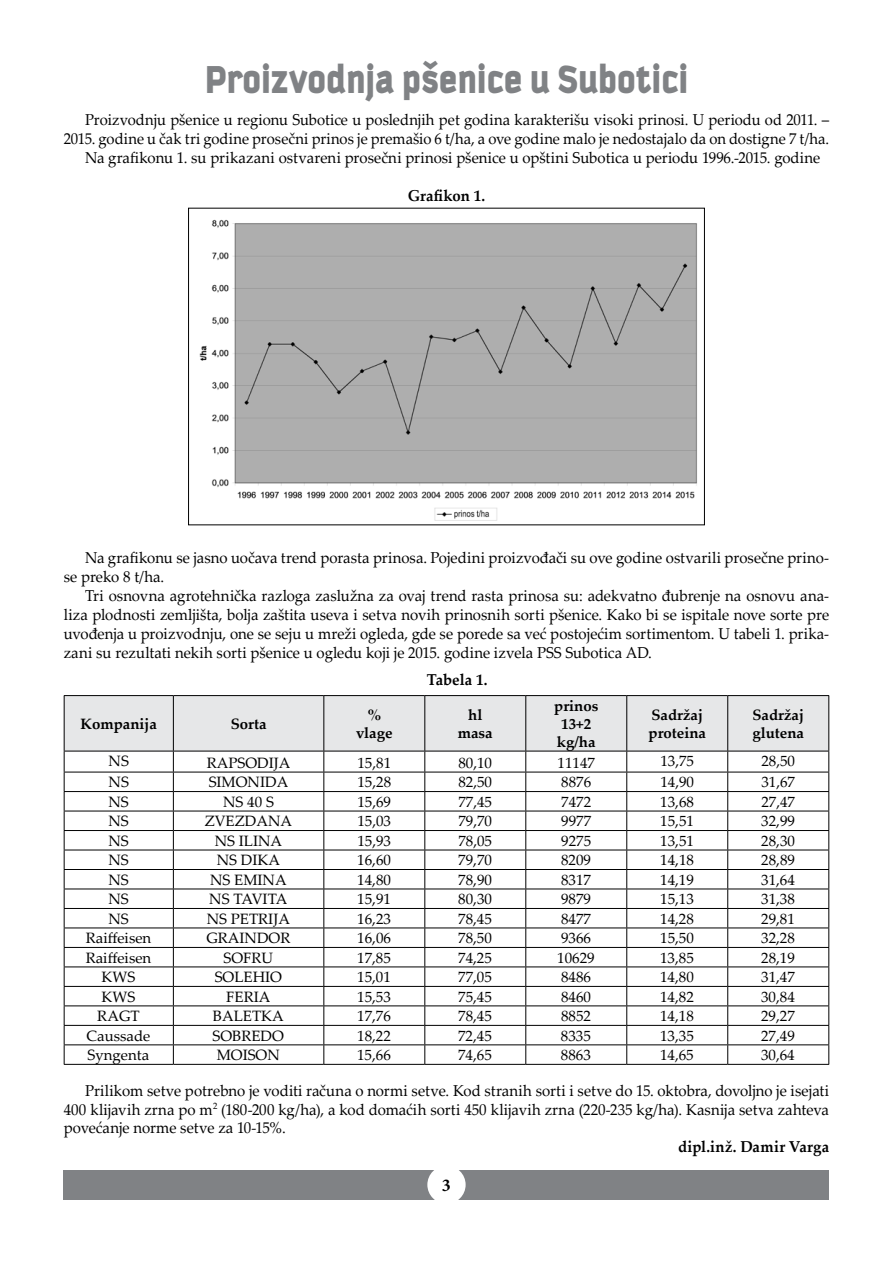
<style>
.page{position:relative;width:893px;height:1263px;background:#fff}
.page>*{position:absolute;margin:0;border:0;box-sizing:border-box;transform-origin:0 0}
.t1{font:900 42px "Kautiva Pro";color:#808285;scale:.9 1}
.t2{font:700 18px "Minion Pro";color:#000}
.t3{font:15.75px/18.9px "Palatino Linotype";color:#000;text-align:justify;scale:.95 1}
.t4{font:15.75px "Palatino Linotype";color:#000;scale:.94 1}
.t5{font:700 15.75px "Palatino Linotype";letter-spacing:.005em;color:#000;scale:.95 1}
.t6{font:15px "Palatino Linotype";color:#000}
.t7{font:700 15px/18px "Palatino Linotype";color:#000}
.t8{font:15px "Palatino Linotype";letter-spacing:-.03em;color:#000}
</style>
<div class="page">
<div style="left:64px;top:1170px;width:765px;height:29px;background:#808285"></div>
<div style="left:427px;top:1165px;width:39px;height:39px;background:#fff;border-radius:50%"></div>
<img style="left:199px;top:219px;width:498px;height:302px">
<div style="left:188px;top:208px;width:517px;height:317px;border:1px solid #000"></div>
<hr style="left:64px;top:695px;width:109px;height:1px;background:#000">
<hr style="left:173px;top:695px;width:151px;height:1px;background:#000">
<hr style="left:324px;top:695px;width:101px;height:1px;background:#000">
<hr style="left:425px;top:695px;width:101px;height:1px;background:#000">
<hr style="left:526px;top:695px;width:101px;height:1px;background:#000">
<hr style="left:627px;top:695px;width:101px;height:1px;background:#000">
<hr style="left:728px;top:695px;width:101px;height:1px;background:#000">
<hr style="left:64px;top:1064px;width:109px;height:1px;background:#000">
<hr style="left:173px;top:1064px;width:151px;height:1px;background:#000">
<hr style="left:324px;top:1064px;width:101px;height:1px;background:#000">
<hr style="left:425px;top:1064px;width:101px;height:1px;background:#000">
<hr style="left:526px;top:1064px;width:101px;height:1px;background:#000">
<hr style="left:627px;top:1064px;width:101px;height:1px;background:#000">
<hr style="left:728px;top:1064px;width:101px;height:1px;background:#000">
<svg style="left:64px;top:696px;width:765px;height:368px"></svg>
<h1 class="t1" style="left:205px;top:56px;width:539px">Proizvodnja pšenice u Subotici</h1>
<p class="t4" style="left:85px;top:108px;width:793px">Proizvodnju pšenice u regionu Subotice u poslednjih pet godina karakterišu visoki prinosi. U periodu od 2011. –</p>
<p class="t4" style="left:64px;top:127px;width:816px">2015. godine u čak tri godine prosečni prinos je premašio 6 t/ha, a ove godine malo je nedostajalo da on dostigne 7 t/ha.</p>
<p class="t3" style="left:85px;top:147px;width:776px">Na grafikonu 1. su prikazani ostvareni prosečni prinosi pšenice u opštini Subotica u periodu 1996.-2015. godine</p>
<p class="t5" style="left:408px;top:184px;width:83px">Grafikon 1.</p>
<p class="t3" style="left:64px;top:548px;width:807px;text-indent:21px">Na grafikonu se jasno uočava trend porasta prinosa. Pojedini proizvođači su ove godine ostvarili prosečne prino&shy;se preko 8 t/ha.</p>
<p class="t3" style="left:64px;top:585px;width:807px;text-indent:21px">Tri osnovna agrotehnička razloga zaslužna za ovaj trend rasta prinosa su: adekvatno đubrenje na osnovu ana&shy;liza plodnosti zemljišta, bolja zaštita useva i setva novih prinosnih sorti pšenice. Kako bi se ispitale nove sorte pre uvođenja u proizvodnju, one se seju u mreži ogleda, gde se porede sa već postojećim sortimentom. U tabeli 1. prika&shy;zani su rezultati nekih sorti pšenice u ogledu koji je 2015. godine izvela PSS Subotica AD.</p>
<p class="t5" style="left:427px;top:668px;width:65px">Tabela 1.</p>
<p class="t7" style="left:80px;top:714px;width:78px">Kompanija</p>
<p class="t7" style="left:231px;top:714px;width:37px">Sorta</p>
<p class="t7" style="left:356px;top:705px;width:38px;text-align:center">% vlage</p>
<p class="t7" style="left:458px;top:705px;width:36px;text-align:center">hl masa</p>
<p class="t7" style="left:554px;top:696px;width:46px">prinos<br>13+2 kg/ha</p>
<p class="t7" style="left:648px;top:705px;width:59px">Sadržaj proteina</p>
<p class="t7" style="left:752px;top:705px;width:53px">Sadržaj glutena</p>
<p class="t6" style="left:109px;top:750px;width:22px">NS</p>
<p class="t6" style="left:207px;top:752px;width:85px">RAPSODIJA</p>
<p class="t6" style="left:357px;top:752px;width:35px">15,81</p>
<p class="t6" style="left:458px;top:752px;width:35px">80,10</p>
<p class="t6" style="left:557px;top:752px;width:39px">11147</p>
<p class="t6" style="left:660px;top:750px;width:35px">13,75</p>
<p class="t6" style="left:761px;top:750px;width:35px">28,50</p>
<p class="t6" style="left:109px;top:771px;width:22px">NS</p>
<p class="t6" style="left:209px;top:771px;width:81px">SIMONIDA</p>
<p class="t6" style="left:357px;top:771px;width:35px">15,28</p>
<p class="t6" style="left:458px;top:771px;width:35px">82,50</p>
<p class="t6" style="left:561px;top:771px;width:31px">8876</p>
<p class="t6" style="left:660px;top:771px;width:35px">14,90</p>
<p class="t6" style="left:761px;top:771px;width:35px">31,67</p>
<p class="t6" style="left:109px;top:791px;width:22px">NS</p>
<p class="t6" style="left:223px;top:791px;width:52px">NS 40 S</p>
<p class="t6" style="left:357px;top:791px;width:35px">15,69</p>
<p class="t6" style="left:458px;top:791px;width:35px">77,45</p>
<p class="t6" style="left:561px;top:791px;width:31px">7472</p>
<p class="t6" style="left:660px;top:791px;width:35px">13,68</p>
<p class="t6" style="left:761px;top:791px;width:35px">27,47</p>
<p class="t6" style="left:108px;top:810px;width:22px">NS</p>
<p class="t6" style="left:205px;top:810px;width:89px">ZVEZDANA</p>
<p class="t6" style="left:357px;top:810px;width:35px">15,03</p>
<p class="t6" style="left:458px;top:810px;width:35px">79,70</p>
<p class="t6" style="left:561px;top:810px;width:31px">9977</p>
<p class="t6" style="left:660px;top:810px;width:35px">15,51</p>
<p class="t6" style="left:761px;top:810px;width:35px">32,99</p>
<p class="t6" style="left:108px;top:830px;width:22px">NS</p>
<p class="t6" style="left:215px;top:830px;width:69px">NS ILINA</p>
<p class="t6" style="left:357px;top:830px;width:35px">15,93</p>
<p class="t6" style="left:458px;top:830px;width:35px">78,05</p>
<p class="t6" style="left:561px;top:830px;width:31px">9275</p>
<p class="t6" style="left:660px;top:830px;width:35px">13,51</p>
<p class="t6" style="left:761px;top:830px;width:35px">28,30</p>
<p class="t6" style="left:108px;top:849px;width:22px">NS</p>
<p class="t6" style="left:217px;top:849px;width:65px">NS DIKA</p>
<p class="t6" style="left:357px;top:849px;width:35px">16,60</p>
<p class="t6" style="left:458px;top:849px;width:35px">79,70</p>
<p class="t6" style="left:561px;top:849px;width:31px">8209</p>
<p class="t6" style="left:660px;top:849px;width:35px">14,18</p>
<p class="t6" style="left:761px;top:849px;width:35px">28,89</p>
<p class="t6" style="left:108px;top:869px;width:22px">NS</p>
<p class="t6" style="left:210px;top:869px;width:78px">NS EMINA</p>
<p class="t6" style="left:357px;top:869px;width:35px">14,80</p>
<p class="t6" style="left:458px;top:869px;width:35px">78,90</p>
<p class="t6" style="left:561px;top:869px;width:31px">8317</p>
<p class="t6" style="left:660px;top:869px;width:35px">14,19</p>
<p class="t6" style="left:761px;top:869px;width:35px">31,64</p>
<p class="t6" style="left:108px;top:888px;width:22px">NS</p>
<p class="t8" style="left:209px;top:888px;width:80px">NS TAVITA</p>
<p class="t6" style="left:357px;top:888px;width:35px">15,91</p>
<p class="t6" style="left:458px;top:888px;width:35px">80,30</p>
<p class="t6" style="left:561px;top:888px;width:31px">9879</p>
<p class="t6" style="left:660px;top:888px;width:35px">15,13</p>
<p class="t6" style="left:761px;top:888px;width:35px">31,38</p>
<p class="t6" style="left:108px;top:908px;width:22px">NS</p>
<p class="t6" style="left:207px;top:908px;width:85px">NS PETRIJA</p>
<p class="t6" style="left:357px;top:908px;width:35px">16,23</p>
<p class="t6" style="left:458px;top:908px;width:35px">78,45</p>
<p class="t6" style="left:561px;top:908px;width:31px">8477</p>
<p class="t6" style="left:660px;top:908px;width:35px">14,28</p>
<p class="t6" style="left:761px;top:908px;width:35px">29,81</p>
<p class="t6" style="left:86px;top:927px;width:67px">Raiffeisen</p>
<p class="t6" style="left:206px;top:927px;width:86px">GRAINDOR</p>
<p class="t6" style="left:357px;top:927px;width:35px">16,06</p>
<p class="t6" style="left:458px;top:927px;width:35px">78,50</p>
<p class="t6" style="left:561px;top:927px;width:31px">9366</p>
<p class="t6" style="left:660px;top:927px;width:35px">15,50</p>
<p class="t6" style="left:761px;top:927px;width:35px">32,28</p>
<p class="t6" style="left:86px;top:947px;width:67px">Raiffeisen</p>
<p class="t6" style="left:224px;top:947px;width:51px">SOFRU</p>
<p class="t6" style="left:357px;top:947px;width:35px">17,85</p>
<p class="t6" style="left:458px;top:947px;width:35px">74,25</p>
<p class="t6" style="left:557px;top:947px;width:39px">10629</p>
<p class="t6" style="left:660px;top:947px;width:35px">13,85</p>
<p class="t6" style="left:761px;top:947px;width:35px">28,19</p>
<p class="t6" style="left:102px;top:966px;width:35px">KWS</p>
<p class="t6" style="left:215px;top:966px;width:69px">SOLEHIO</p>
<p class="t6" style="left:357px;top:966px;width:35px">15,01</p>
<p class="t6" style="left:458px;top:966px;width:35px">77,05</p>
<p class="t6" style="left:561px;top:966px;width:31px">8486</p>
<p class="t6" style="left:660px;top:966px;width:35px">14,80</p>
<p class="t6" style="left:761px;top:966px;width:35px">31,47</p>
<p class="t6" style="left:102px;top:986px;width:35px">KWS</p>
<p class="t6" style="left:226px;top:986px;width:46px">FERIA</p>
<p class="t6" style="left:357px;top:986px;width:35px">15,53</p>
<p class="t6" style="left:458px;top:986px;width:35px">75,45</p>
<p class="t6" style="left:561px;top:986px;width:31px">8460</p>
<p class="t6" style="left:660px;top:986px;width:35px">14,82</p>
<p class="t6" style="left:761px;top:986px;width:35px">30,84</p>
<p class="t6" style="left:97px;top:1005px;width:44px">RAGT</p>
<p class="t6" style="left:213px;top:1005px;width:72px">BALETKA</p>
<p class="t6" style="left:357px;top:1005px;width:35px">17,76</p>
<p class="t6" style="left:458px;top:1005px;width:35px">78,45</p>
<p class="t6" style="left:561px;top:1005px;width:31px">8852</p>
<p class="t6" style="left:660px;top:1005px;width:35px">14,18</p>
<p class="t6" style="left:761px;top:1005px;width:35px">29,27</p>
<p class="t6" style="left:87px;top:1025px;width:65px">Caussade</p>
<p class="t6" style="left:213px;top:1025px;width:73px">SOBREDO</p>
<p class="t6" style="left:357px;top:1025px;width:35px">18,22</p>
<p class="t6" style="left:458px;top:1025px;width:35px">72,45</p>
<p class="t6" style="left:561px;top:1025px;width:31px">8335</p>
<p class="t6" style="left:660px;top:1025px;width:35px">13,35</p>
<p class="t6" style="left:761px;top:1025px;width:35px">27,49</p>
<p class="t6" style="left:88px;top:1044px;width:63px">Syngenta</p>
<p class="t6" style="left:217px;top:1044px;width:65px">MOISON</p>
<p class="t6" style="left:357px;top:1044px;width:35px">15,66</p>
<p class="t6" style="left:458px;top:1044px;width:35px">74,65</p>
<p class="t6" style="left:561px;top:1044px;width:31px">8863</p>
<p class="t6" style="left:660px;top:1044px;width:35px">14,65</p>
<p class="t6" style="left:761px;top:1044px;width:35px">30,64</p>
<p class="t3" style="left:64px;top:1080px;width:807px;text-indent:21px">Prilikom setve potrebno je voditi računa o normi setve. Kod stranih sorti i setve do 15. oktobra, dovoljno je isejati 400 klijavih zrna po m<sup>2</sup> (180-200 kg/ha), a kod domaćih sorti 450 klijavih zrna (220-235 kg/ha). Kasnija setva zahteva povećanje norme setve za 10-15%.</p>
<p class="t5" style="left:678px;top:1136px;width:160px">dipl.inž. Damir Varga</p>
<p class="t2" style="left:442px;top:1173px;width:10px">3</p>
</div>
